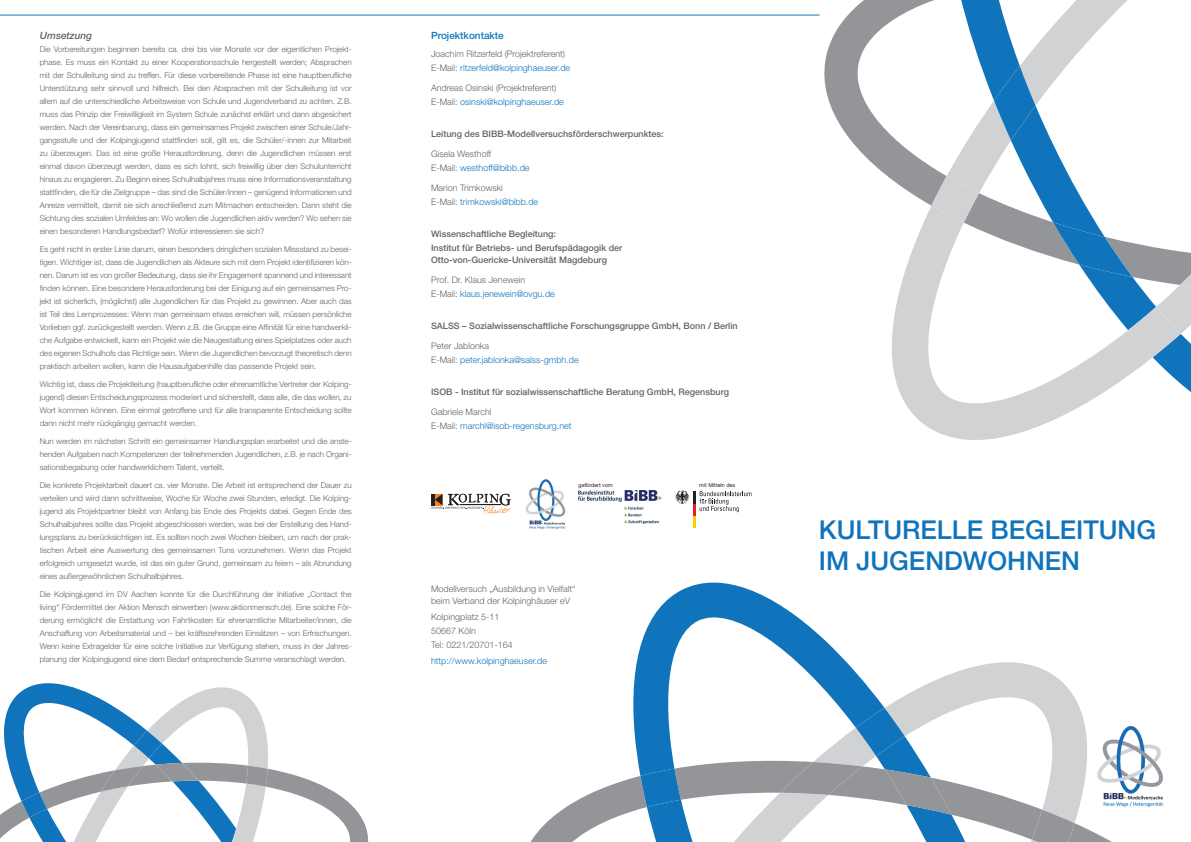
<style>
.page{position:relative;width:1191px;height:842px;background:#fff}
.page>*{position:absolute;margin:0;border:0;box-sizing:border-box;transform-origin:0 0}
.t1{font:500 26px/31.2px "Helvetica Neue";color:#1074bc}
.t2{font:500 10px "Helvetica Neue";color:#1074bc}
.t3{font:italic 500 10px "Helvetica Neue";color:#636366}
.t4{font:500 9px "Helvetica Neue";color:#636366}
.t5{font:300 9px "Helvetica Neue";color:#636366}
.t6{font:300 9px "Helvetica Neue";color:#1074bc}
.t7{font:300 8px/13px "Helvetica Neue";letter-spacing:-.005em;color:#636366;text-align:justify}
.t8{font:5.4px "Helvetica Neue";color:#231f20}
.s1{color:#636366}
</style>
<div class="page">
<svg style="left:818px;top:0;width:373px;height:440px"></svg>
<svg style="left:639px;top:582px;width:195px;height:67px"></svg>
<svg style="left:530px;top:649px;width:582px;height:193px"></svg>
<svg style="left:856px;top:708px;width:48px;height:48px;background:#3687c1"></svg>
<img style="left:1096px;top:725px;width:67px;height:85px">
<img style="left:578px;top:491px;width:84px;height:32px">
<svg style="left:675px;top:490px;width:76px;height:38px"></svg>
<img style="left:526px;top:479px;width:40px;height:50px">
<svg style="left:431px;top:494px;width:80px;height:21px"></svg>
<svg style="left:0;top:683px;width:369px;height:159px"></svg>
<svg style="left:134px;top:731px;width:28px;height:27px"></svg>
<hr style="left:0;top:15px;width:819px;height:1px;background:#1074bc">
<p class="t3" style="left:40px;top:30px;width:54px">Umsetzung</p>
<p class="t7" style="left:40px;top:42px;width:313px">Die Vorbereitungen beginnen bereits ca. drei bis vier Monate vor der eigentlichen Projekt&shy;phase. Es muss ein Kontakt zu einer Kooperationsschule hergestellt werden; Absprachen mit der Schulleitung sind zu treffen. Für diese vorbereitende Phase ist eine hauptberufliche Unterstützung sehr sinnvoll und hilfreich. Bei den Absprachen mit der Schulleitung ist vor allem auf die unterschiedliche Arbeitsweise von Schule und Jugendverband zu achten. Z.B. muss das Prinzip der Freiwilligkeit im System Schule zunächst erklärt und dann abgesichert werden. Nach der Vereinbarung, dass ein gemeinsames Projekt zwischen einer Schule/Jahr&shy;gangsstufe und der Kolpingjugend stattfinden soll, gilt es, die Schüler/-innen zur Mitarbeit zu überzeugen. Das ist eine große Herausforderung, denn die Jugendlichen müssen erst einmal davon überzeugt werden, dass es sich lohnt, sich freiwillig über den Schulunterricht hinaus zu engagieren. Zu Beginn eines Schulhalbjahres muss eine Informationsveranstaltung stattfinden, die für die Zielgruppe – das sind die Schüler/innen – genügend Informationen und Anreize vermittelt, damit sie sich anschließend zum Mitmachen entscheiden. Dann steht die Sichtung des sozialen Umfeldes an: Wo wollen die Jugendlichen aktiv werden? Wo sehen sie einen besonderen Handlungsbedarf? Wofür interessieren sie sich?</p>
<p class="t7" style="left:40px;top:242px;width:313px">Es geht nicht in erster Linie darum, einen besonders dringlichen sozialen Missstand zu besei&shy;tigen. Wichtiger ist, dass die Jugendlichen als Akteure sich mit dem Projekt identifizieren kön&shy;nen. Darum ist es von großer Bedeutung, dass sie ihr Engagement spannend und interessant finden können. Eine besondere Herausforderung bei der Einigung auf ein gemeinsames Pro&shy;jekt ist sicherlich, (möglichst) alle Jugendlichen für das Projekt zu gewinnen. Aber auch das ist Teil des Lernprozesses: Wenn man gemeinsam etwas erreichen will, müssen persönliche Vorlieben ggf. zurückgestellt werden. Wenn z.B. die Gruppe eine Affinität für eine handwerkli&shy;che Aufgabe entwickelt, kann ein Projekt wie die Neugestaltung eines Spielplatzes oder auch des eigenen Schulhofs das Richtige sein. Wenn die Jugendlichen bevorzugt theoretisch denn praktisch arbeiten wollen, kann die Hausaufgabenhilfe das passende Projekt sein.</p>
<p class="t7" style="left:40px;top:377px;width:313px">Wichtig ist, dass die Projektleitung (hauptberufliche oder ehrenamtliche Vertreter der Kolping&shy;jugend) diesen Entscheidungsprozess moderiert und sicherstellt, dass alle, die das wollen, zu Wort kommen können. Eine einmal getroffene und für alle transparente Entscheidung sollte dann nicht mehr rückgängig gemacht werden.</p>
<p class="t7" style="left:40px;top:434px;width:313px">Nun werden im nächsten Schritt ein gemeinsamer Handlungsplan erarbeitet und die anste&shy;henden Aufgaben nach Kompetenzen der teilnehmenden Jugendlichen, z.B. je nach Organi&shy;sationsbegabung oder handwerklichem Talent, verteilt.</p>
<p class="t7" style="left:40px;top:478px;width:313px">Die konkrete Projektarbeit dauert ca. vier Monate. Die Arbeit ist entsprechend der Dauer zu verteilen und wird dann schrittweise, Woche für Woche zwei Stunden, erledigt. Die Kolping&shy;jugend als Projektpartner bleibt von Anfang bis Ende des Projekts dabei. Gegen Ende des Schulhalbjahres sollte das Projekt abgeschlossen werden, was bei der Erstellung des Hand&shy;lungsplans zu berücksichtigen ist. Es sollten noch zwei Wochen bleiben, um nach der prak&shy;tischen Arbeit eine Auswertung des gemeinsamen Tuns vorzunehmen. Wenn das Projekt erfolgreich umgesetzt wurde, ist das ein guter Grund, gemeinsam zu feiern – als Abrundung eines außergewöhnlichen Schulhalbjahres.</p>
<p class="t7" style="left:40px;top:587px;width:313px">Die Kolpingjugend im DV Aachen konnte für die Durchführung der Initiative „Contact the living“ Fördermittel der Aktion Mensch einwerben (www.aktionmensch.de). Eine solche För&shy;derung ermöglicht die Erstattung von Fahrtkosten für ehrenamtliche Mitarbeiter/innen, die Anschaffung von Arbeitsmaterial und – bei kräftezehrenden Einsätzen – von Erfrischungen.<br>Wenn keine Extragelder für eine solche Initiative zur Verfügung stehen, muss in der Jahres&shy;planung der Kolpingjugend eine dem Bedarf entsprechende Summe veranschlagt werden.</p>
<p class="t2" style="left:431px;top:29px;width:74px">Projektkontakte</p>
<p class="t5" style="left:431px;top:48px;width:136px">Joachim Ritzerfeld (Projektreferent)</p>
<p class="t6" style="left:431px;top:62px;width:141px"><span class="s1">E-Mail:</span> ritzerfeld@kolpinghaeuser.de</p>
<p class="t5" style="left:431px;top:82px;width:127px">Andreas Osinski (Projektreferent)</p>
<p class="t6" style="left:431px;top:96px;width:134px"><span class="s1">E-Mail:</span> osinski@kolpinghaeuser.de</p>
<p class="t4" style="left:431px;top:128px;width:234px">Leitung des BIBB-Modellversuchsförderschwerpunktes:</p>
<p class="t5" style="left:431px;top:148px;width:62px">Gisela Westhoff</p>
<p class="t6" style="left:431px;top:162px;width:100px"><span class="s1">E-Mail:</span> westhoff@bibb.de</p>
<p class="t5" style="left:431px;top:182px;width:73px">Marion Trimkowski</p>
<p class="t6" style="left:431px;top:196px;width:109px"><span class="s1">E-Mail:</span> trimkowski@bibb.de</p>
<p class="t4" style="left:431px;top:228px;width:127px">Wissenschaftliche Begleitung:</p>
<p class="t4" style="left:431px;top:242px;width:193px">Institut für Betriebs- und Berufspädagogik der</p>
<p class="t4" style="left:431px;top:254px;width:178px">Otto-von-Guericke-Universität Magdeburg</p>
<p class="t5" style="left:431px;top:274px;width:96px">Prof. Dr. Klaus Jenewein</p>
<p class="t6" style="left:431px;top:288px;width:125px"><span class="s1">E-Mail:</span> klaus.jenewein@ovgu.de</p>
<p class="t4" style="left:431px;top:320px;width:308px">SALSS – Sozialwissenschaftliche Forschungsgruppe GmbH, Bonn / Berlin</p>
<p class="t5" style="left:431px;top:340px;width:60px">Peter Jablonka</p>
<p class="t6" style="left:431px;top:354px;width:149px"><span class="s1">E-Mail:</span> peter.jablonka@salss-gmbh.de</p>
<p class="t4" style="left:431px;top:386px;width:300px">ISOB - Institut für sozialwissenschaftliche Beratung GmbH, Regensburg</p>
<p class="t5" style="left:431px;top:406px;width:62px">Gabriele Marchl</p>
<p class="t6" style="left:431px;top:420px;width:142px"><span class="s1">E-Mail:</span> marchl@isob-regensburg.net</p>
<p class="t8" style="left:578px;top:481px;width:36px">gefördert vom</p>
<p class="t8" style="left:699px;top:481px;width:37px">mit Mitteln des</p>
<p class="t5" style="left:431px;top:583px;width:146px">Modellversuch „Ausbildung in Vielfalt“</p>
<p class="t5" style="left:431px;top:595px;width:141px">beim Verband der Kolpinghäuser eV</p>
<p class="t5" style="left:431px;top:611px;width:70px">Kolpingplatz 5-11</p>
<p class="t5" style="left:431px;top:625px;width:46px">50667 Köln</p>
<p class="t5" style="left:431px;top:639px;width:83px">Tel: 0221/20701-164</p>
<p class="t6" style="left:431px;top:655px;width:118px">http://www.kolpinghaeuser.de</p>
<p class="t1" style="left:819px;top:514px;width:339px">KULTURELLE BEGLEITUNG<br>IM JUGENDWOHNEN</p>
</div>
